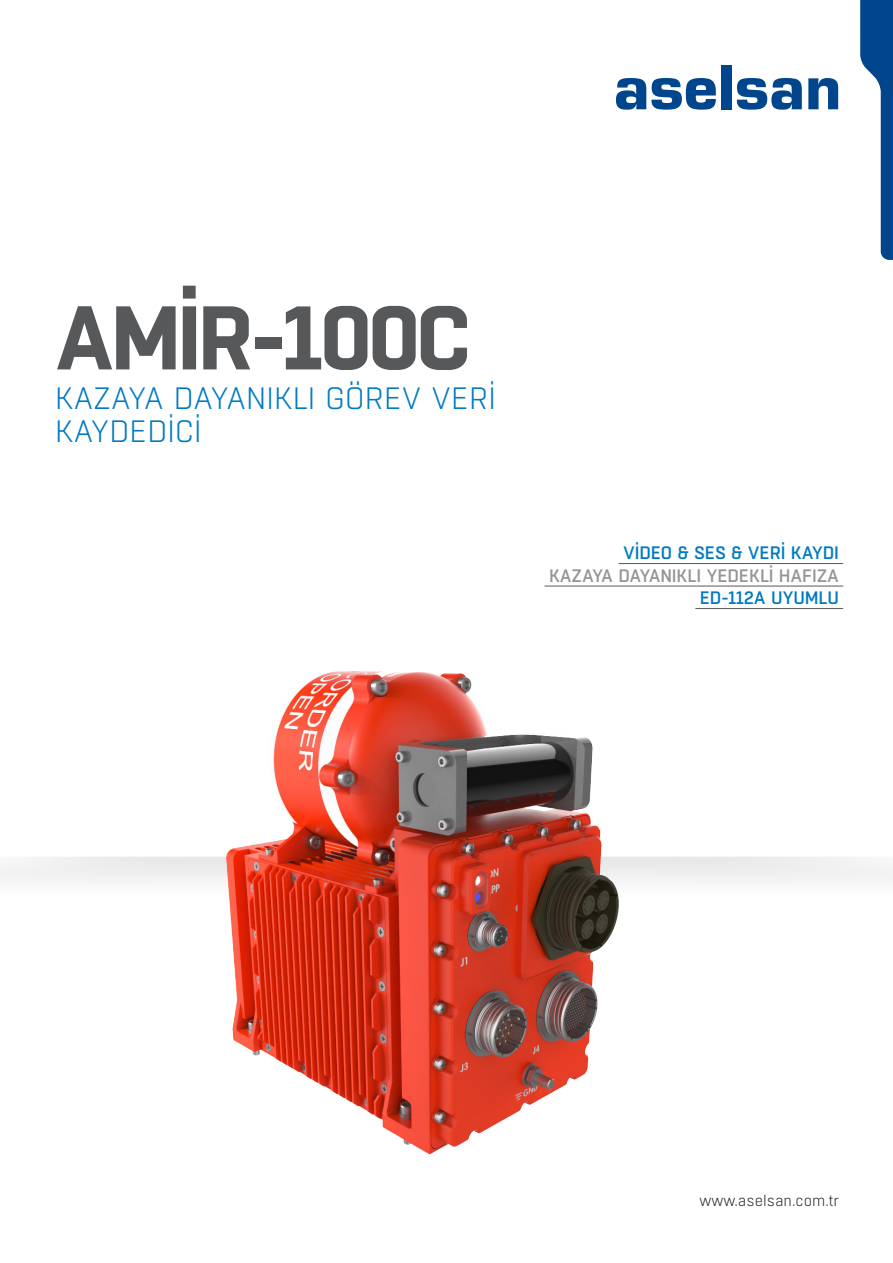
<style>
.page{position:relative;width:893px;height:1263px;background:#fff}
.page>*{position:absolute;margin:0;border:0;box-sizing:border-box;transform-origin:0 0}
.t1{font:700 90px "Boxed";letter-spacing:-.04em;color:#57585a}
.t2{font:300 30.9px/32.8px "Boxed";letter-spacing:-.015em;color:#007ac2}
.t3{font:500 18px "Boxed";letter-spacing:-.01em;color:#007ac2}
.t4{font:500 18px "Boxed";letter-spacing:-.01em;color:#939598}
.t5{font:300 15px "Boxed";color:#231f20}
</style>
<div class="page">
<svg style="left:616px;top:78px;width:100px;height:32px"></svg>
<div style="left:721px;top:65px;width:10px;height:44px;background:#01468c"></div>
<svg style="left:737px;top:78px;width:65px;height:32px"></svg>
<svg style="left:808px;top:78px;width:30px;height:31px"></svg>
<svg style="left:860px;top:0;width:33px;height:260px"></svg>
<img style="left:192px;top:671px;width:456px;height:484px">
<hr style="left:619px;top:563px;width:224px;height:1px;background:#57585a">
<hr style="left:545px;top:586px;width:298px;height:1px;background:#57585a">
<hr style="left:695px;top:608px;width:148px;height:1px;background:#57585a">
<p class="t1" style="left:55px;top:277px;width:418px">AMİR-100C</p>
<p class="t2" style="left:55px;top:382px;width:443px">KAZAYA DAYANIKLI GÖREV VERİ<br>KAYDEDİCİ</p>
<p class="t3" style="left:623px;top:542px;width:217px">VİDEO &amp; SES &amp; VERİ KAYDI</p>
<p class="t4" style="left:549px;top:564px;width:291px">KAZAYA DAYANIKLI YEDEKLİ HAFIZA</p>
<p class="t3" style="left:700px;top:587px;width:141px">ED-112A UYUMLU</p>
<p class="t5" style="left:700px;top:1191px;width:141px">www.aselsan.com.tr</p>
</div>
